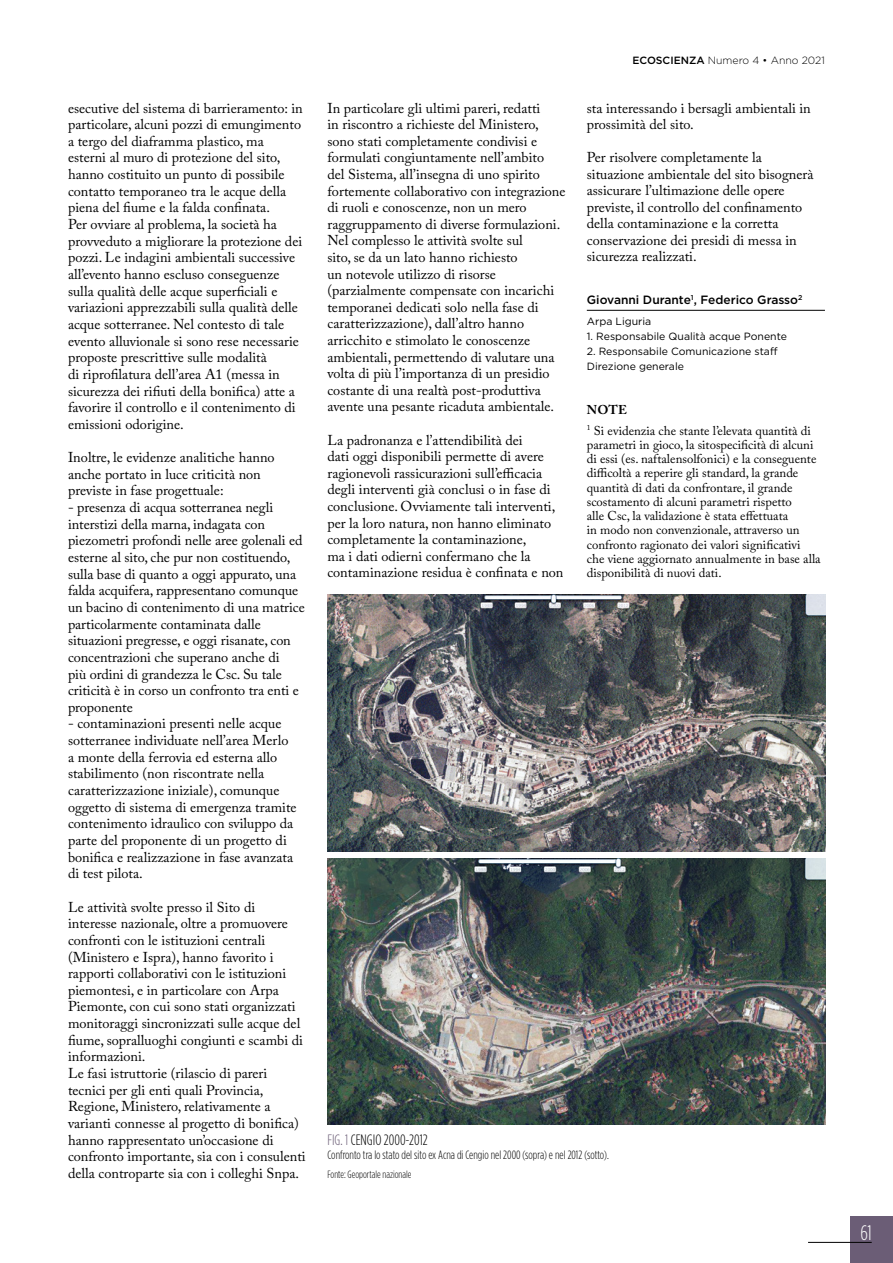
<style>
.page{position:relative;width:893px;height:1263px;background:#fff}
.page>*{position:absolute;margin:0;border:0;box-sizing:border-box;transform-origin:0 0}
.t1{font:300 condensed 21px "Gotham HTF";color:#fff}
.Grafico_Dida_-_Titol{font:300 condensed 15px "Gotham HTF";color:#000}
.testo_principale{font:14.25px/16.6px "Adobe Caslon Pro";color:#000}
.Note_-_Testo{font:12.75px/14.2px "Adobe Caslon Pro";color:#000}
.Note_-_Scritta{font:700 12.75px "Adobe Caslon Pro";color:#000}
.Grafico_Dida_-_Testo{font:300 condensed 12px "Gotham HTF";color:#000}
.Autore{font:500 12px "Gotham HTF";color:#000}
.Carica___Traduzione{font:10.5px/15px "Gotham HTF";color:#000}
.t2{font:300 10.5px "Gotham HTF";color:#000}
.Grafico_Dida_-_Fonte{font:300 condensed 10.5px "Gotham HTF";color:#000}
.s1{font-weight:500}
.s2{color:#6b5d76}
</style>
<div class="page">
<div style="left:850px;top:1216px;width:43px;height:47px;background:#6b5d76"></div>
<hr style="left:808px;top:1242px;width:64px;height:1px;background:#000">
<hr style="left:587px;top:310px;width:238px;height:1px;background:#000">
<img style="left:327px;top:595px;width:498px;height:256px">
<img style="left:327px;top:858px;width:498px;height:266px">
<p class="testo_principale" style="left:68px;top:99px;width:236px">esecutive del sistema di barrieramento: in particolare, alcuni pozzi di emungimento a tergo del diaframma plastico, ma esterni al muro di protezione del sito, hanno costituito un punto di possibile contatto temporaneo tra le acque della piena del fiume e la falda confinata.<br>Per ovviare al problema, la società ha provveduto a migliorare la protezione dei pozzi. Le indagini ambientali successive all’evento hanno escluso conseguenze sulla qualità delle acque superficiali e variazioni apprezzabili sulla qualità delle acque sotterranee. Nel contesto di tale evento alluvionale si sono rese necessarie proposte prescrittive sulle modalità<br>di riprofilatura dell’area A1 (messa in sicurezza dei rifiuti della bonifica) atte a favorire il controllo e il contenimento di emissioni odorigine.</p>
<p class="testo_principale" style="left:68px;top:449px;width:208px">Inoltre, le evidenze analitiche hanno anche portato in luce criticità non previste in fase progettuale:</p>
<p class="testo_principale" style="left:68px;top:499px;width:238px">- presenza di acqua sotterranea negli interstizi della marna, indagata con piezometri profondi nelle aree golenali ed esterne al sito, che pur non costituendo, sulla base di quanto a oggi appurato, una falda acquifera, rappresentano comunque un bacino di contenimento di una matrice particolarmente contaminata dalle situazioni pregresse, e oggi risanate, con concentrazioni che superano anche di<br>più ordini di grandezza le Csc. Su tale criticità è in corso un confronto tra enti e proponente</p>
<p class="testo_principale" style="left:68px;top:715px;width:230px">- contaminazioni presenti nelle acque sotterranee individuate nell’area Merlo a monte della ferrovia ed esterna allo stabilimento (non riscontrate nella caratterizzazione iniziale), comunque oggetto di sistema di emergenza tramite contenimento idraulico con sviluppo da parte del proponente di un progetto di bonifica e realizzazione in fase avanzata di test pilota.</p>
<p class="testo_principale" style="left:68px;top:898px;width:236px">Le attività svolte presso il Sito di interesse nazionale, oltre a promuovere confronti con le istituzioni centrali (Ministero e Ispra), hanno favorito i rapporti collaborativi con le istituzioni piemontesi, e in particolare con Arpa Piemonte, con cui sono stati organizzati monitoraggi sincronizzati sulle acque del fiume, sopralluoghi congiunti e scambi di informazioni.</p>
<p class="testo_principale" style="left:68px;top:1065px;width:239px">Le fasi istruttorie (rilascio di pareri tecnici per gli enti quali Provincia, Regione, Ministero, relativamente a varianti connesse al progetto di bonifica) hanno rappresentato un’occasione di confronto importante, sia con i consulenti della controparte sia con i colleghi Snpa.</p>
<p class="testo_principale" style="left:327px;top:99px;width:240px">In particolare gli ultimi pareri, redatti<br>in riscontro a richieste del Ministero, sono stati completamente condivisi e formulati congiuntamente nell’ambito<br>del Sistema, all’insegna di uno spirito fortemente collaborativo con integrazione di ruoli e conoscenze, non un mero raggruppamento di diverse formulazioni.</p>
<p class="testo_principale" style="left:327px;top:232px;width:229px">Nel complesso le attività svolte sul<br>sito, se da un lato hanno richiesto<br>un notevole utilizzo di risorse (parzialmente compensate con incarichi temporanei dedicati solo nella fase di caratterizzazione), dall’altro hanno arricchito e stimolato le conoscenze ambientali, permettendo di valutare una volta di più l’importanza di un presidio costante di una realtà post-produttiva avente una pesante ricaduta ambientale.</p>
<p class="testo_principale" style="left:327px;top:431px;width:238px">La padronanza e l’attendibilità dei<br>dati oggi disponibili permette di avere ragionevoli rassicurazioni sull’efficacia degli interventi già conclusi o in fase di conclusione. Ovviamente tali interventi, per la loro natura, non hanno eliminato completamente la contaminazione,<br>ma i dati odierni confermano che la contaminazione residua è confinata e non</p>
<p class="t2" style="left:632px;top:55px;width:194px"><span class="s1">ECOSCIENZA</span> Numero 4 • Anno 2021</p>
<p class="testo_principale" style="left:587px;top:99px;width:226px">sta interessando i bersagli ambientali in prossimità del sito.</p>
<p class="testo_principale" style="left:587px;top:149px;width:228px">Per risolvere completamente la situazione ambientale del sito bisognerà assicurare l’ultimazione delle opere previste, il controllo del confinamento della contaminazione e la corretta conservazione dei presidi di messa in sicurezza realizzati.</p>
<p class="Autore" style="left:587px;top:293px;width:217px">Giovanni Durante<sup>1</sup>, Federico Grasso<sup>2</sup></p>
<p class="Carica___Traduzione" style="left:587px;top:314px;width:66px">Arpa Liguria</p>
<p class="Carica___Traduzione" style="left:587px;top:329px;width:202px">1. Responsabile Qualità acque Ponente</p>
<p class="Carica___Traduzione" style="left:587px;top:344px;width:192px">2. Responsabile Comunicazione staff<br>Direzione generale</p>
<p class="Note_-_Scritta" style="left:587px;top:402px;width:42px">NOTE</p>
<p class="Note_-_Testo" style="left:587px;top:423px;width:235px"><sup>1</sup> Si evidenzia che stante l’elevata quantità di parametri in gioco, la sitospecificità di alcuni di essi (es. naftalensolfonici) e la conseguente difficoltà a reperire gli standard, la grande quantità di dati da confrontare, il grande scostamento di alcuni parametri rispetto<br>alle Csc, la validazione è stata effettuata<br>in modo non convenzionale, attraverso un confronto ragionato dei valori significativi che viene aggiornato annualmente in base alla disponibilità di nuovi dati.</p>
<p class="Grafico_Dida_-_Titol" style="left:327px;top:1132px;width:102px"><span class="s2">FIG. 1</span> CENGIO 2000-2012</p>
<p class="Grafico_Dida_-_Testo" style="left:327px;top:1148px;width:283px">Confronto tra lo stato del sito ex Acna di Cengio nel 2000 (sopra) e nel 2012 (sotto).</p>
<p class="Grafico_Dida_-_Fonte" style="left:327px;top:1169px;width:85px">Fonte: Geoportale nazionale</p>
<h1 class="t1" style="left:860px;top:1221px;width:13px">61</h1>
</div>
